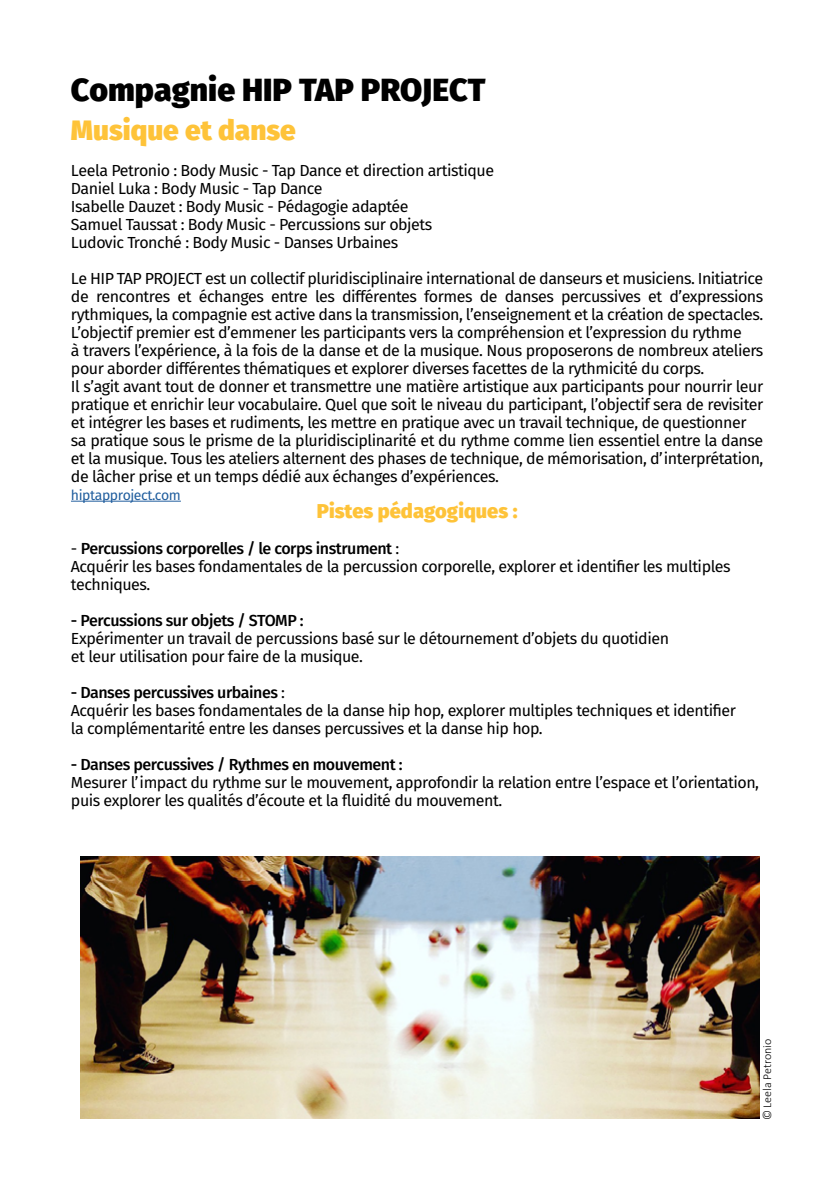
<style>
.page{position:relative;width:840px;height:1191px;background:#fff}
.page>*{position:absolute;margin:0;border:0;box-sizing:border-box;transform-origin:0 0}
.t1{font:800 32px "Fira Sans";color:#000}
.t2{font:800 28px "Fira Sans";color:#fec339}
.t3{font:800 20px "Fira Sans";color:#fec339}
.t4{font:16px/18px "Fira Sans";letter-spacing:-.03em;color:#000}
.t5{font:500 16px "Fira Sans";letter-spacing:-.03em;color:#000}
.t6{font:14px "Fira Sans";letter-spacing:-.03em;color:#215e9e}
.t7{font:300 12px "Calibri";color:#000}
.s1{font-weight:500}
</style>
<div class="page">
<hr style="left:71px;top:501px;width:110px;height:1px;background:#215e9e">
<img style="left:80px;top:856px;width:679px;height:263px">
<h1 class="t1" style="left:71px;top:61px;width:416px">Compagnie HIP TAP PROJECT</h1>
<h2 class="t2" style="left:71px;top:105px;width:226px">Musique et danse</h2>
<p class="t4" style="left:71px;top:161px;width:424px">Leela Petronio : Body Music - Tap Dance et direction artistique Daniel Luka : Body Music - Tap Dance<br>Isabelle Dauzet : Body Music - Pédagogie adaptée<br>Samuel Taussat : Body Music - Percussions sur objets<br>Ludovic Tronché : Body Music - Danses Urbaines</p>
<p class="t4" style="left:71px;top:269px;width:693px">Le HIP TAP PROJECT est un collectif pluridisciplinaire international de danseurs et musiciens. Initiatrice de rencontres et échanges entre les différentes formes de danses percussives et d’expressions rythmiques, la compagnie est active dans la transmission, l’enseignement et la création de spectacles.<br>L’objectif premier est d’emmener les participants vers la compréhension et l’expression du rythme<br>à travers l’expérience, à la fois de la danse et de la musique. Nous proposerons de nombreux ateliers pour aborder différentes thématiques et explorer diverses facettes de la rythmicité du corps.<br>Il s’agit avant tout de donner et transmettre une matière artistique aux participants pour nourrir leur pratique et enrichir leur vocabulaire. Quel que soit le niveau du participant, l’objectif sera de revisiter et intégrer les bases et rudiments, les mettre en pratique avec un travail technique, de questionner sa pratique sous le prisme de la pluridisciplinarité et du rythme comme lien essentiel entre la danse et la musique. Tous les ateliers alternent des phases de technique, de mémorisation, d’interprétation, de lâcher prise et un temps dédié aux échanges d’expériences.</p>
<p class="t6" style="left:71px;top:484px;width:111px">hiptapproject.com</p>
<p class="t3" style="left:316px;top:493px;width:202px">Pistes pédagogiques :</p>
<p class="t4" style="left:71px;top:539px;width:660px">- <span class="s1">Percussions corporelles / le corps instrument</span> :<br>Acquérir les bases fondamentales de la percussion corporelle, explorer et identifier les multiples techniques.</p>
<p class="t5" style="left:71px;top:607px;width:234px">- Percussions sur objets / STOMP :</p>
<p class="t4" style="left:71px;top:629px;width:599px">Expérimenter un travail de percussions basé sur le détournement d’objets du quotidien et leur utilisation pour faire de la musique.</p>
<p class="t4" style="left:71px;top:683px;width:666px"><span class="s1">- Danses percussives urbaines</span> :<br>Acquérir les bases fondamentales de la danse hip hop, explorer multiples techniques et identifier la complémentarité entre les danses percussives et la danse hip hop.</p>
<p class="t5" style="left:71px;top:751px;width:333px">- Danses percussives / Rythmes en mouvement :</p>
<p class="t4" style="left:71px;top:773px;width:689px">Mesurer l’impact du rythme sur le mouvement, approfondir la relation entre l’espace et l’orientation, puis explorer les qualités d’écoute et la fluidité du mouvement.</p>
<p class="t7" style="left:759px;top:1120px;width:83px;rotate:-90deg">© Leela Petronio</p>
</div>
